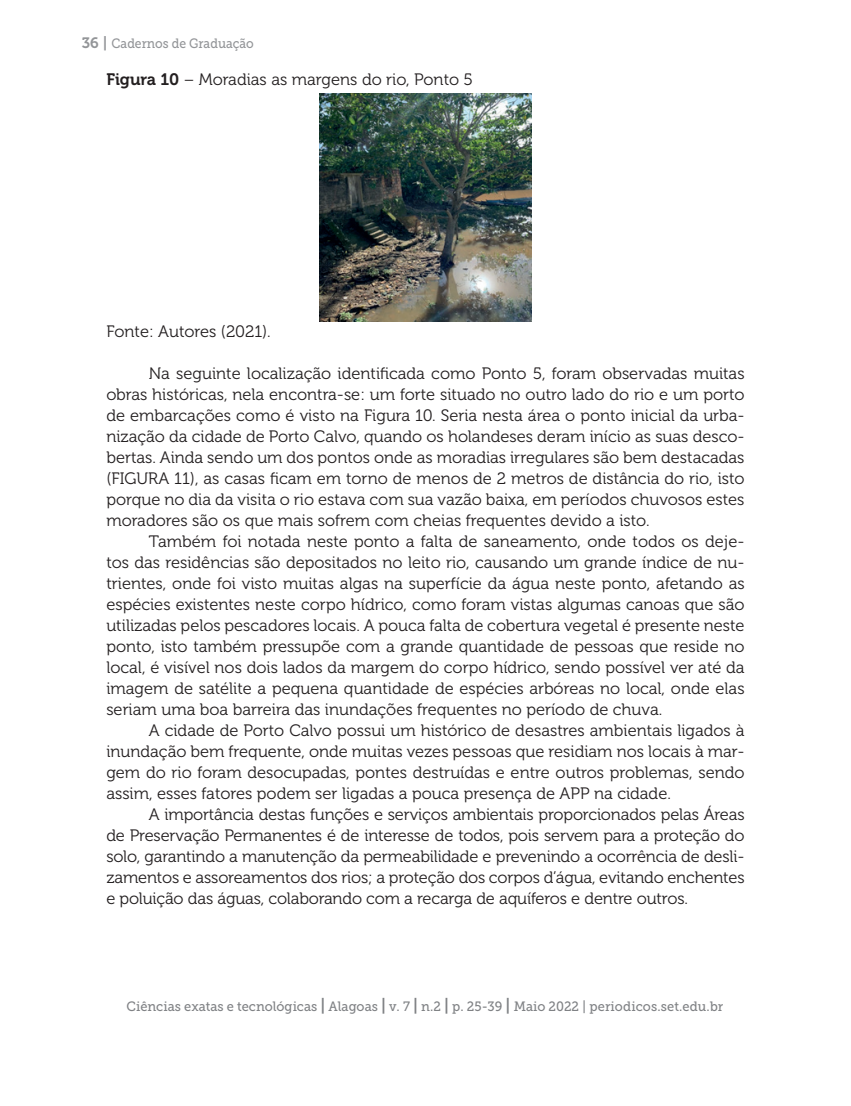
<style>
.page{position:relative;width:851px;height:1106px;background:#fff}
.page>*{position:absolute;margin:0;border:0;box-sizing:border-box;transform-origin:0 0}
.t1{font:16.5px/21px "Museo 300";color:#231f20;text-align:justify}
.t2{font:13.5px "Museo Slab 500";color:#808285;scale:.95 1}
.t3{font:13.5px "Museo Slab 500";color:#939598;scale:.9 1}
.s1{font-family:"Museo 700";font-size:15px}
.s2{font-family:"Museo 700"}
.s3{font-family:"Museo 700";font-size:16.5px}
</style>
<div class="page">
<img style="left:320px;top:94px;width:211px;height:228px">
<p class="t3" style="left:82px;top:36px;width:192px"><span class="s1">36 |</span> Cadernos de Graduação</p>
<p class="t1" style="left:106px;top:69px;width:368px"><span class="s2">Figura 10</span> – Moradias as margens do rio, Ponto 5</p>
<p class="t1" style="left:106px;top:321px;width:166px">Fonte: Autores (2021).</p>
<p class="t1" style="left:106px;top:363px;width:639px;text-indent:43px">Na seguinte localização identificada como Ponto 5, foram observadas muitas obras históricas, nela encontra-se: um forte situado no outro lado do rio e um porto de embarcações como é visto na Figura 10. Seria nesta área o ponto inicial da urba&shy;nização da cidade de Porto Calvo, quando os holandeses deram início as suas desco&shy;bertas. Ainda sendo um dos pontos onde as moradias irregulares são bem destacadas (FIGURA 11), as casas ficam em torno de menos de 2 metros de distância do rio, isto porque no dia da visita o rio estava com sua vazão baixa, em períodos chuvosos estes moradores são os que mais sofrem com cheias frequentes devido a isto.</p>
<p class="t1" style="left:106px;top:531px;width:639px;text-indent:43px">Também foi notada neste ponto a falta de saneamento, onde todos os deje&shy;tos das residências são depositados no leito rio, causando um grande índice de nu&shy;trientes, onde foi visto muitas algas na superfície da água neste ponto, afetando as espécies existentes neste corpo hídrico, como foram vistas algumas canoas que são utilizadas pelos pescadores locais. A pouca falta de cobertura vegetal é presente neste ponto, isto também pressupõe com a grande quantidade de pessoas que reside no local, é visível nos dois lados da margem do corpo hídrico, sendo possível ver até da imagem de satélite a pequena quantidade de espécies arbóreas no local, onde elas seriam uma boa barreira das inundações frequentes no período de chuva.</p>
<p class="t1" style="left:106px;top:720px;width:639px;text-indent:43px">A cidade de Porto Calvo possui um histórico de desastres ambientais ligados à inundação bem frequente, onde muitas vezes pessoas que residiam nos locais à mar&shy;gem do rio foram desocupadas, pontes destruídas e entre outros problemas, sendo assim, esses fatores podem ser ligadas a pouca presença de APP na cidade.</p>
<p class="t1" style="left:106px;top:804px;width:639px;text-indent:43px">A importância destas funções e serviços ambientais proporcionados pelas Áreas de Preservação Permanentes é de interesse de todos, pois servem para a proteção do solo, garantindo a manutenção da permeabilidade e prevenindo a ocorrência de desli&shy;zamentos e assoreamentos dos rios; a proteção dos corpos d’água, evitando enchentes e poluição das águas, colaborando com a recarga de aquíferos e dentre outros.</p>
<p class="t2" style="left:126px;top:999px;width:629px">Ciências exatas e tecnológicas <span class="s3">|</span> Alagoas <span class="s3">|</span> v. 7 <span class="s3">|</span> n.2 <span class="s3">|</span> p. 25-39 <span class="s3">|</span> Maio 2022 | periodicos.set.edu.br</p>
</div>
